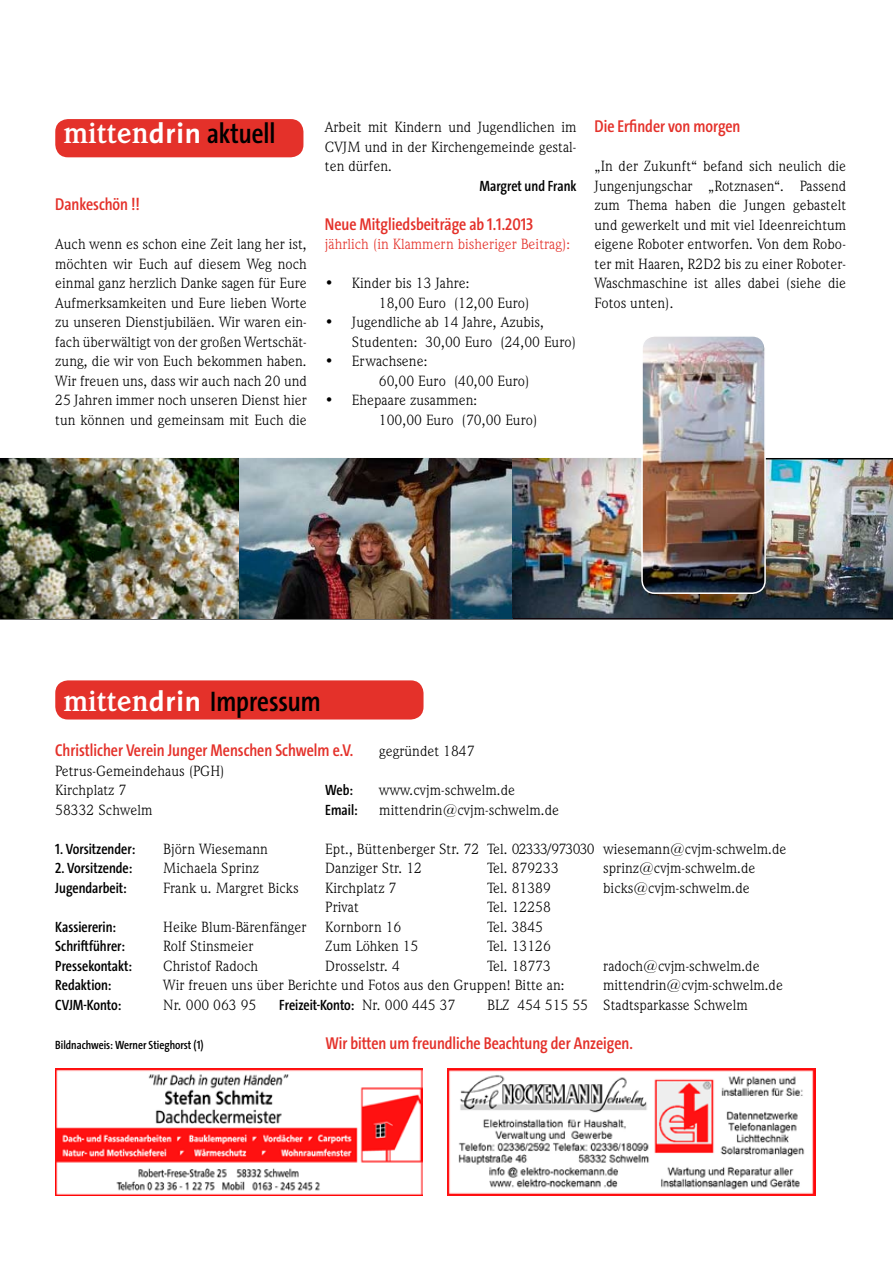
<style>
.page{position:relative;width:893px;height:1263px;background:#fff}
.page>*{position:absolute;margin:0;border:0;box-sizing:border-box;transform-origin:0 0}
.t1{font:600 28.5px "The Sans Cd OF6";color:#000}
.t2{font:600 17.25px "The Sans Cd OF6";color:#e4312a}
.t3{font:15px/19.5px "Weidemann IT Cby BT";color:#000;text-align:justify}
.t4{font:600 15px "The Sans Cd OF6";color:#000}
.t5{font:15px "Weidemann IT Cby BT";color:#e4312a}
.t6{font:600 12px "The Sans Cd OF6";color:#000}
.s1{font-family:"Weidemann IT Cby BT";font-weight:700;font-size:30px;color:#fff}
.s2{font-family:"The Sans B7";font-weight:700;color:#fff}
.s3{font-family:"Weidemann IT Cby BT";font-weight:400}
</style>
<div class="page">
<div style="left:55px;top:119px;width:248px;height:38px;background:#e4312a;border-radius:13px"></div>
<div style="left:55px;top:680px;width:368px;height:39px;background:#e4312a;border-radius:13px"></div>
<img style="left:55px;top:1068px;width:368px;height:128px">
<img style="left:448px;top:1068px;width:368px;height:128px">
<img style="left:0;top:458px;width:893px;height:162px">
<img style="left:642px;top:336px;width:123px;height:257px;border-radius:13px">
<div style="left:641px;top:335px;width:125px;height:259px;border:2px solid #fff;border-radius:13px"></div>
<h1 class="t1" style="left:63px;top:119px;width:214px"><span class="s1">mitten</span><span class="s2">drin</span> aktuell</h1>
<p class="t2" style="left:55px;top:196px;width:86px">Dankeschön !!</p>
<p class="t3" style="left:55px;top:234px;width:253px">Auch wenn es schon eine Zeit lang her ist, möchten wir Euch auf diesem Weg noch einmal ganz herzlich Danke sagen für Eure Aufmerksamkeiten und Eure lieben Worte zu unseren Dienstjubiläen. Wir waren ein&shy;fach überwältigt von der großen Wertschät&shy;zung, die wir von Euch bekommen haben.<br>Wir freuen uns, dass wir auch nach 20 und 25 Jahren immer noch unseren Dienst hier tun können und gemeinsam mit Euch die</p>
<p class="t3" style="left:325px;top:117px;width:253px">Arbeit mit Kindern und Jugendlichen im CVJM und in der Kirchengemeinde gestal&shy;ten dürfen.</p>
<p class="t4" style="left:479px;top:178px;width:99px">Margret und Frank</p>
<p class="t2" style="left:325px;top:215px;width:210px">Neue Mitgliedsbeiträge ab 1.1.2013</p>
<p class="t5" style="left:325px;top:235px;width:247px">jährlich (in Klammern bisheriger Beitrag):</p>
<p class="t3" style="left:352px;top:273px;width:119px">Kinder bis 13 Jahre:</p>
<p class="t3" style="left:379px;top:292px;width:152px">18,00 Euro (12,00 Euro)</p>
<p class="t3" style="left:352px;top:312px;width:194px">Jugendliche ab 14 Jahre, Azubis,</p>
<p class="t3" style="left:352px;top:331px;width:226px">Studenten: 30,00 Euro (24,00 Euro)</p>
<p class="t3" style="left:352px;top:351px;width:77px">Erwachsene:</p>
<p class="t3" style="left:379px;top:370px;width:152px">60,00 Euro (40,00 Euro)</p>
<p class="t3" style="left:352px;top:390px;width:127px">Ehepaare zusammen:</p>
<p class="t3" style="left:379px;top:409px;width:160px">100,00 Euro (70,00 Euro)</p>
<p class="t3" style="left:325px;top:273px;width:10px">•</p>
<p class="t3" style="left:325px;top:312px;width:10px">•</p>
<p class="t3" style="left:325px;top:351px;width:10px">•</p>
<p class="t3" style="left:325px;top:390px;width:10px">•</p>
<p class="t2" style="left:595px;top:118px;width:147px">Die Erfinder von morgen</p>
<p class="t3" style="left:595px;top:156px;width:253px">„In der Zukunft“ befand sich neulich die Jungenjungschar „Rotznasen“. Passend zum Thema haben die Jungen gebastelt und gewerkelt und mit viel Ideenreichtum eigene Roboter entworfen. Von dem Robo&shy;ter mit Haaren, R2D2 bis zu einer Roboter-Waschmaschine ist alles dabei (siehe die Fotos unten).</p>
<h1 class="t1" style="left:63px;top:687px;width:259px"><span class="s1">mitten</span><span class="s2">drin</span> Impressum</h1>
<p class="t2" style="left:55px;top:742px;width:299px">Christlicher Verein Junger Menschen Schwelm e.V.</p>
<p class="t3" style="left:379px;top:741px;width:97px">gegründet 1847</p>
<p class="t3" style="left:55px;top:760px;width:171px">Petrus-Gemeindehaus (PGH)<br>Kirchplatz 7</p>
<p class="t4" style="left:325px;top:783px;width:29px">Web:</p>
<p class="t3" style="left:379px;top:780px;width:137px">www.cvjm-schwelm.de</p>
<p class="t3" style="left:55px;top:799px;width:99px">58332 Schwelm</p>
<p class="t4" style="left:325px;top:802px;width:34px">Email:</p>
<p class="t3" style="left:379px;top:799px;width:181px">mittendrin@cvjm-schwelm.de</p>
<p class="t4" style="left:55px;top:841px;width:81px">1. Vorsitzender:</p>
<p class="t3" style="left:163px;top:838px;width:106px">Björn Wiesemann</p>
<p class="t3" style="left:325px;top:838px;width:463px">Ept., Büttenberger Str. 72 Tel. 02333/973030 wiesemann@cvjm-schwelm.de</p>
<p class="t4" style="left:55px;top:861px;width:79px">2. Vorsitzende:</p>
<p class="t3" style="left:163px;top:858px;width:97px">Michaela Sprinz</p>
<p class="t3" style="left:325px;top:858px;width:98px">Danziger Str. 12</p>
<p class="t3" style="left:487px;top:858px;width:73px">Tel. 879233</p>
<p class="t3" style="left:603px;top:858px;width:154px">sprinz@cvjm-schwelm.de</p>
<p class="t4" style="left:55px;top:880px;width:73px">Jugendarbeit:</p>
<p class="t3" style="left:163px;top:877px;width:137px">Frank u. Margret Bicks</p>
<p class="t3" style="left:325px;top:877px;width:73px">Kirchplatz 7</p>
<p class="t3" style="left:487px;top:877px;width:65px">Tel. 81389</p>
<p class="t3" style="left:603px;top:877px;width:148px">bicks@cvjm-schwelm.de</p>
<p class="t3" style="left:325px;top:897px;width:35px">Privat</p>
<p class="t3" style="left:487px;top:897px;width:65px">Tel. 12258</p>
<p class="t4" style="left:55px;top:919px;width:62px">Kassiererin:</p>
<p class="t3" style="left:163px;top:916px;width:240px">Heike Blum-Bärenfänger Kornborn 16</p>
<p class="t3" style="left:487px;top:916px;width:57px">Tel. 3845</p>
<p class="t4" style="left:55px;top:939px;width:71px">Schriftführer:</p>
<p class="t3" style="left:163px;top:936px;width:92px">Rolf Stinsmeier</p>
<p class="t3" style="left:325px;top:936px;width:95px">Zum Löhken 15</p>
<p class="t3" style="left:487px;top:936px;width:65px">Tel. 13126</p>
<p class="t4" style="left:55px;top:958px;width:78px">Pressekontakt:</p>
<p class="t3" style="left:163px;top:955px;width:96px">Christof Radoch</p>
<p class="t3" style="left:325px;top:955px;width:76px">Drosselstr. 4</p>
<p class="t3" style="left:487px;top:955px;width:65px">Tel. 18773</p>
<p class="t3" style="left:603px;top:955px;width:158px">radoch@cvjm-schwelm.de</p>
<p class="t4" style="left:55px;top:978px;width:58px">Redaktion:</p>
<p class="t3" style="left:163px;top:975px;width:403px">Wir freuen uns über Berichte und Fotos aus den Gruppen! Bitte an:</p>
<p class="t3" style="left:603px;top:975px;width:181px">mittendrin@cvjm-schwelm.de</p>
<p class="t4" style="left:55px;top:997px;width:67px">CVJM-Konto:</p>
<p class="t3" style="left:163px;top:994px;width:95px">Nr. 000 063 95</p>
<p class="t4" style="left:279px;top:997px;width:178px">Freizeit-Konto: <span class="s3">Nr. 000 445 37</span></p>
<p class="t3" style="left:487px;top:994px;width:262px">BLZ 454 515 55 Stadtsparkasse Schwelm</p>
<p class="t6" style="left:55px;top:1039px;width:150px">Bildnachweis: Werner Stieghorst (1)</p>
<p class="t2" style="left:325px;top:1034px;width:309px">Wir bitten um freundliche Beachtung der Anzeigen.</p>
</div>
